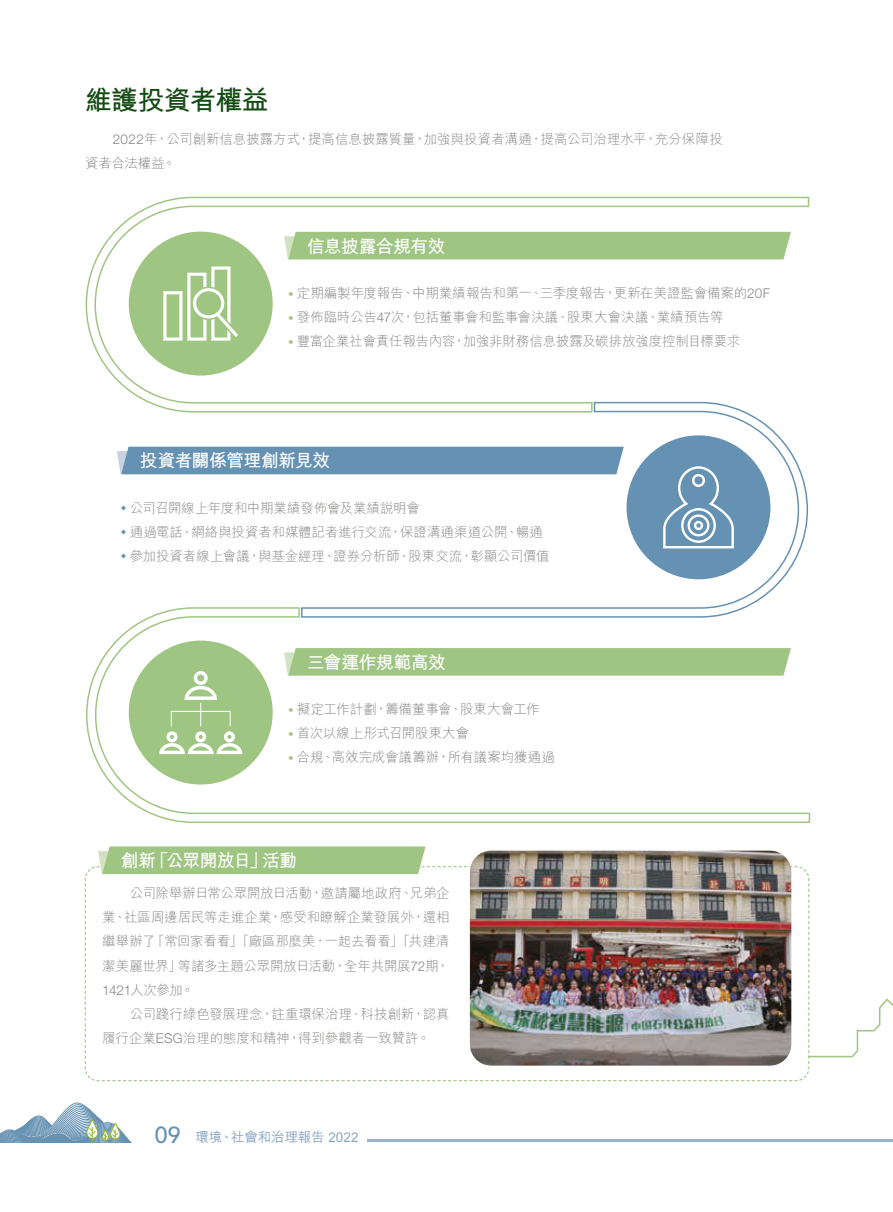
<style>
.page{position:relative;width:893px;height:1212px;background:#fff}
.page>*{position:absolute;margin:0;border:0;box-sizing:border-box;transform-origin:0 0}
.t1{font:27px "M Hei HK Bold E Ten B5 H";letter-spacing:-.03em;color:#144b14}
.t2{font:18px "M Hei HK Bold E Ten B5 H";letter-spacing:-.045em;color:#fff}
.t3{font:13.5px/24px "M Hei HK Light E Ten B5 H";letter-spacing:-.01em;color:#888786}
.t4{font:13.5px "M Hei HK Medium E Ten B5 H";letter-spacing:-.01em;color:#89a6c1}
.s1{font-family:"Helvetica Neue LT Std";font-weight:300}
.s2{font-family:"Minion Pro";font-size:12px;color:#9fc582}
.s3{font-family:"Minion Pro";font-size:12px;color:#6591b3}
.s4{font-family:"Avenir LT Std";font-weight:500;font-size:23.1px;color:#6591b3}
</style>
<div class="page">
<svg style="left:0;top:1102px;width:132px;height:41px"></svg>
<hr style="left:367px;top:1139px;width:526px;height:3px;background:#9db4cb">
<svg style="left:300px;top:413px;width:508px;height:193px"></svg>
<svg style="left:86px;top:606px;width:725px;height:217px"></svg>
<svg style="left:85px;top:196px;width:725px;height:217px"></svg>
<div style="left:284px;top:232px;width:507px;height:28px;background:#9fc582"></div>
<div style="left:284px;top:648px;width:507px;height:28px;background:#9fc582"></div>
<div style="left:117px;top:447px;width:507px;height:28px;background:#6591b3"></div>
<svg style="left:662px;top:465px;width:73px;height:85px;background:#7aa0bd"></svg>
<div style="left:692px;top:474px;width:13px;height:13px;border:2px solid #fff;border-radius:50%"></div>
<div style="left:694px;top:521px;width:9px;height:9px;border:2px solid #fff;border-radius:50%"></div>
<div style="left:687px;top:514px;width:22px;height:22px;border:2px solid #fff;border-radius:50%"></div>
<div style="left:681px;top:508px;width:35px;height:35px;border:2px solid #fff;border-radius:50%"></div>
<svg style="left:159px;top:671px;width:83px;height:83px;background:#afcf98"></svg>
<svg style="left:163px;top:266px;width:75px;height:75px"></svg>
<img style="left:84px;top:846px;width:809px;height:236px">
<h1 class="t1" style="left:85px;top:90px;width:185px">維護投資者權益</h1>
<p class="t3" style="left:85px;top:129px;width:639px;text-indent:28px"><span class="s1">2022</span>年，公司創新信息披露方式，提高信息披露質量，加強與投資者溝通，提高公司治理水平，充分保障投資者合法權益。</p>
<h2 class="t2" style="left:307px;top:239px;width:140px">信息披露合規有效</h2>
<p class="t3" style="left:288px;top:283px;width:484px"><span class="s2">◆</span> 定期編製年度報告、中期業績報告和第一、三季度報告，更新在美證監會備案的<span class="s1">20F</span></p>
<p class="t3" style="left:288px;top:307px;width:437px"><span class="s2">◆</span> 發佈臨時公告<span class="s1">47</span>次，包括董事會和監事會決議、股東大會決議、業績預告等</p>
<p class="t3" style="left:288px;top:331px;width:454px"><span class="s2">◆</span> 豐富企業社會責任報告內容，加強非財務信息披露及碳排放強度控制目標要求</p>
<h2 class="t2" style="left:140px;top:454px;width:192px">投資者關係管理創新見效</h2>
<p class="t3" style="left:121px;top:497px;width:301px"><span class="s3">◆</span> 公司召開線上年度和中期業績發佈會及業績說明會</p>
<p class="t3" style="left:121px;top:521px;width:423px"><span class="s3">◆</span> 通過電話、網絡與投資者和媒體記者進行交流，保證溝通渠道公開、暢通</p>
<p class="t3" style="left:121px;top:545px;width:430px"><span class="s3">◆</span> 參加投資者線上會議，與基金經理、證券分析師、股東交流，彰顯公司價值</p>
<h2 class="t2" style="left:307px;top:655px;width:141px">三會運作規範高效</h2>
<p class="t3" style="left:288px;top:699px;width:253px"><span class="s2">◆</span> 擬定工作計劃，籌備董事會、股東大會工作</p>
<p class="t3" style="left:288px;top:723px;width:183px"><span class="s2">◆</span> 首次以線上形式召開股東大會</p>
<p class="t3" style="left:288px;top:747px;width:268px"><span class="s2">◆</span> 合規、高效完成會議籌辦，所有議案均獲通過</p>
<h2 class="t2" style="left:121px;top:854px;width:178px">創新「公眾開放日」活動</h2>
<p class="t3" style="left:102px;top:883px;width:349px;text-align:justify;text-indent:28px">公司除舉辦日常公眾開放日活動，邀請屬地政府、兄弟企業、社區周邊居民等走進企業，感受和瞭解企業發展外，還相繼舉辦了「常回家看看」「廠區那麼美，一起去看看」「共建清潔美麗世界」等諸多主題公眾開放日活動，全年共開展<span class="s1">72</span>期，<span class="s1">1421</span>人次參加。</p>
<p class="t3" style="left:102px;top:1003px;width:349px;text-indent:28px">公司踐行綠色發展理念，註重環保治理、科技創新，認真履行企業<span class="s1">ESG</span>治理的態度和精神，得到參觀者一致贊許。</p>
<p class="t4" style="left:155px;top:1132px;width:206px"><span class="s4">09</span> 環境、社會和治理報告 2022</p>
</div>
